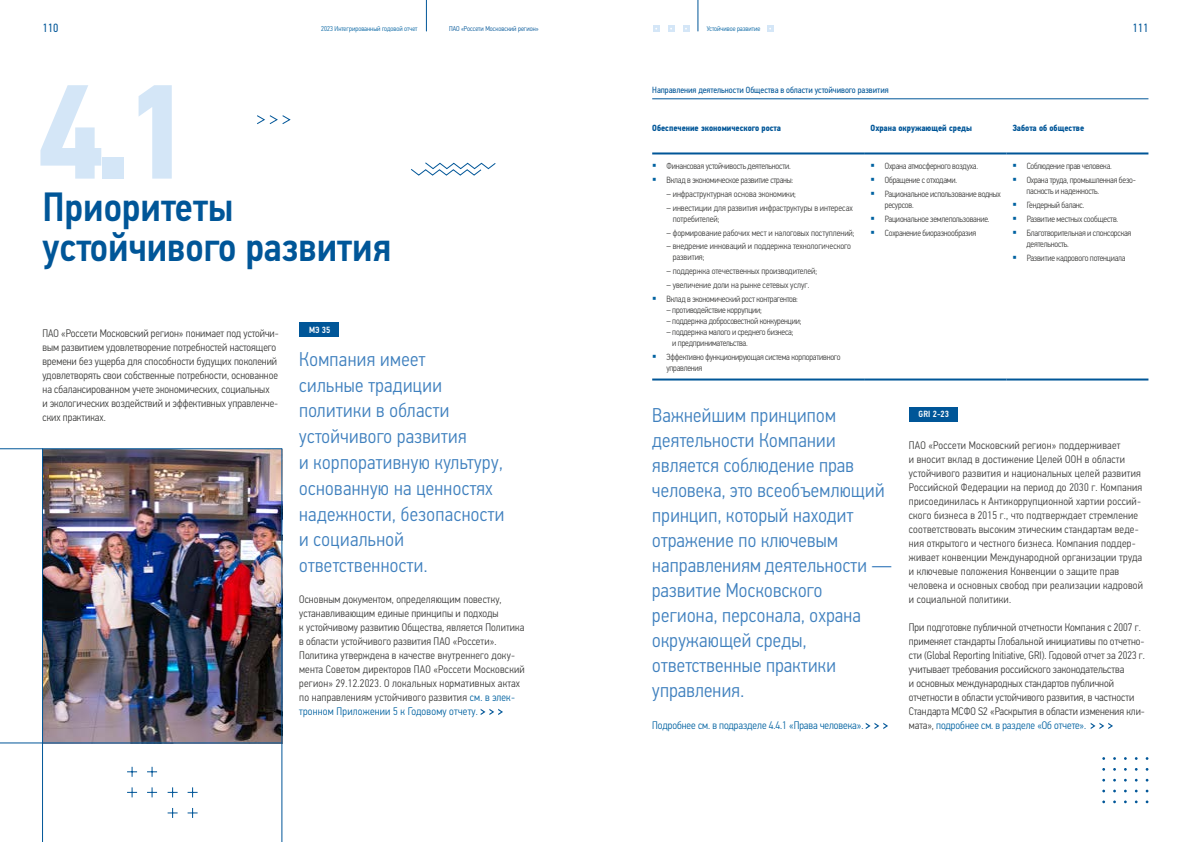
<style>
.page{position:relative;width:1191px;height:842px;background:#fff}
.page>*{position:absolute;margin:0;border:0;box-sizing:border-box;transform-origin:0 0}
.t1{font:700 134.2px "PF Din Text Cond Pro";color:#d4e6f7;scale:1.04 1}
.t2{font:500 41px/40px "PF Din Text Cond Pro";color:#005698}
.t3{font:300 20px/25px "PF Din Text Cond Pro";letter-spacing:.015em;color:#3f80be}
.t4{font:12px "PF Din Text Cond Pro";color:#005698}
.t5{font:300 11px/14px "PF Din Text Cond Pro";letter-spacing:.01em;color:#3c3c3b}
.t6{font:300 11px "PF Din Text Cond Pro";color:#0062a1}
.t7{font:300 9px/13.8px "PF Din Text Cond Pro";letter-spacing:-.02em;color:#3c3c3b}
.t8{font:300 9px/11px "PF Din Text Cond Pro";color:#3c3c3b}
.t9{font:700 9px "PF Din Text Cond Pro";color:#005698}
.t10{font:9px "PF Din Text Cond Pro";color:#005698}
.t11{font:500 9px "PF Din Text Cond Pro";letter-spacing:.01em;color:#fff}
.t12{font:300 7px "PF Din Text Cond Pro";color:#0062a1}
.t13{font:300 7px "PF Din Text Cond Pro";color:#005698}
.s1{color:#0062a1}
</style>
<div class="page">
<div style="left:299px;top:323px;width:40px;height:14px;background:#005698"></div>
<svg style="left:480px;top:709px;width:23px;height:6px"></svg>
<svg style="left:865px;top:723px;width:23px;height:6px"></svg>
<div style="left:909px;top:407px;width:48px;height:14px;background:#005698"></div>
<svg style="left:1090px;top:723px;width:23px;height:6px"></svg>
<img style="left:43px;top:449px;width:239px;height:294px">
<hr style="left:652px;top:152px;width:213px;height:2px;background:#005698">
<hr style="left:865px;top:152px;width:141px;height:2px;background:#005698">
<hr style="left:1006px;top:152px;width:142px;height:2px;background:#005698">
<hr style="left:652px;top:378px;width:213px;height:2px;background:#005698">
<hr style="left:865px;top:378px;width:141px;height:2px;background:#005698">
<hr style="left:1006px;top:378px;width:142px;height:2px;background:#005698">
<hr style="left:652px;top:99px;width:496px;height:1px;background:#005698">
<hr style="left:282px;top:448px;width:1px;height:394px;background:#005698">
<hr style="left:42px;top:448px;width:1px;height:394px;background:#005698">
<hr style="left:0;top:448px;width:282px;height:1px;background:#005698">
<hr style="left:0;top:743px;width:282px;height:1px;background:#005698">
<svg style="left:188px;top:808px;width:10px;height:10px"></svg>
<svg style="left:168px;top:808px;width:10px;height:10px"></svg>
<svg style="left:188px;top:787px;width:10px;height:10px"></svg>
<svg style="left:168px;top:787px;width:10px;height:10px"></svg>
<svg style="left:147px;top:787px;width:10px;height:10px"></svg>
<svg style="left:127px;top:787px;width:10px;height:10px"></svg>
<svg style="left:147px;top:767px;width:10px;height:10px"></svg>
<svg style="left:127px;top:767px;width:10px;height:10px"></svg>
<svg style="left:411px;top:162px;width:85px;height:14px"></svg>
<svg style="left:257px;top:115px;width:34px;height:9px"></svg>
<hr style="left:426px;top:0;width:1px;height:31px;background:#005698">
<hr style="left:697px;top:0;width:1px;height:31px;background:#005698">
<svg style="left:767px;top:25px;width:6px;height:7px"></svg>
<svg style="left:653px;top:25px;width:6px;height:7px"></svg>
<svg style="left:668px;top:25px;width:6px;height:7px"></svg>
<svg style="left:683px;top:25px;width:6px;height:7px"></svg>
<p class="t4" style="left:43px;top:21px;width:17px">110</p>
<p class="t12" style="left:321px;top:25px;width:98px">2023 Интегрированный годовой отчет</p>
<p class="t13" style="left:449px;top:25px;width:91px">ПАО «Россети Московский регион»</p>
<p class="t12" style="left:706px;top:25px;width:55px">Устойчивое развитие</p>
<p class="t4" style="left:1132px;top:21px;width:17px">111</p>
<h1 class="t1" style="left:37px;top:51px;width:148px">4.1</h1>
<h2 class="t2" style="left:43px;top:187px;width:350px">Приоритеты устойчивого развития</h2>
<p class="t5" style="left:43px;top:326px;width:238px">ПАО «Россети Московский регион» понимает под устойчи&shy;вым развитием удовлетворение потребностей настоящего времени без ущерба для способности будущих поколений удовлетворять свои собственные потребности, основанное на сбалансированном учете экономических, социальных<br>и экологических воздействий и эффективных управленче&shy;ских практиках.</p>
<p class="t11" style="left:309px;top:325px;width:23px">МЭ 35</p>
<h3 class="t3" style="left:299px;top:346px;width:207px;line-height:25.8px">Компания имеет<br>сильные традиции политики в области устойчивого развития<br>и корпоративную культуру, основанную на ценностях надежности, безопасности и социальной ответственности.</h3>
<p class="t5" style="left:299px;top:592px;width:227px">Основным документом, определяющим повестку, устанавливающим единые принципы и подходы<br>к устойчивому развитию Общества, является Политика в области устойчивого развития ПАО «Россети».<br>Политика утверждена в качестве внутреннего доку&shy;мента Советом директоров ПАО «Россети Московский регион» 29.12.2023. О локальных нормативных актах по направлениям устойчивого развития <span class="s1">см. в элек&shy;тронном Приложении 5 к Годовому отчету.</span></p>
<p class="t10" style="left:652px;top:84px;width:238px">Направления деятельности Общества в области устойчивого развития</p>
<p class="t9" style="left:652px;top:122px;width:130px">Обеспечение экономического роста</p>
<p class="t9" style="left:870px;top:122px;width:103px">Охрана окружающей среды</p>
<p class="t9" style="left:1012px;top:122px;width:73px">Забота об обществе</p>
<p class="t7" style="left:666px;top:160px;width:128px">Финансовая устойчивость деятельности.<br>Вклад в экономическое развитие страны:</p>
<p class="t8" style="left:666px;top:188px;width:131px">– инфраструктурная основа экономики;</p>
<p class="t8" style="left:672px;top:202px;width:182px;text-indent:-6px">– инвестиции для развития инфраструктуры в интересах потребителей;</p>
<p class="t8" style="left:666px;top:227px;width:190px">– формирование рабочих мест и налоговых поступлений;</p>
<p class="t8" style="left:672px;top:241px;width:180px;text-indent:-6px">– внедрение инноваций и поддержка технологического развития;</p>
<p class="t8" style="left:666px;top:266px;width:152px">– поддержка отечественных производителей;</p>
<p class="t7" style="left:666px;top:278px;width:145px;line-height:14.2px">– увеличение доли на рынке сетевых услуг.<br>Вклад в экономический рост контрагентов:</p>
<p class="t7" style="left:666px;top:303px;width:97px">– противодействие коррупции;</p>
<p class="t7" style="left:666px;top:314px;width:136px">– поддержка добросовестной конкуренции;</p>
<p class="t7" style="left:672px;top:327px;width:123px;line-height:11px;text-indent:-6px">– поддержка малого и среднего бизнеса; и предпринимательства.</p>
<p class="t7" style="left:666px;top:351px;width:175px;line-height:11px">Эффективно функционирующая система корпоративного управления</p>
<p class="t7" style="left:1026px;top:160px;width:111px">Соблюдение прав человека.<br>Охрана труда, промышленная безо-</p>
<p class="t7" style="left:1026px;top:184px;width:106px">пасность и надежность.<br>Гендерный баланс.<br>Развитие местных сообществ.<br>Благотворительная и спонсорская</p>
<p class="t7" style="left:1026px;top:237px;width:101px">деятельность.<br>Развитие кадрового потенциала</p>
<p class="t7" style="left:885px;top:160px;width:118px">Охрана атмосферного воздуха.<br>Обращение с отходами.<br>Рациональное использование водных</p>
<p class="t7" style="left:884px;top:198px;width:106px">ресурсов.<br>Рациональное землепользование.<br>Сохранение биоразнообразия</p>
<p class="t3" style="left:652px;top:403px;width:241px">Важнейшим принципом деятельности Компании является соблюдение прав человека, это всеобъемлющий принцип, который находит отражение по ключевым направлениям деятельности — развитие Московского региона, персонала, охрана окружающей среды, ответственные практики управления.</p>
<p class="t6" style="left:652px;top:719px;width:213px">Подробнее см. в подразделе 4.4.1 «Права человека».</p>
<p class="t11" style="left:918px;top:409px;width:32px">GRI 2-23</p>
<p class="t5" style="left:909px;top:438px;width:236px">ПАО «Россети Московский регион» поддерживает<br>и вносит вклад в достижение Целей ООН в области устойчивого развития и национальных целей развития Российской Федерации на период до 2030 г. Компания присоединилась к Антикоррупционной хартии россий&shy;ского бизнеса в 2015 г., что подтверждает стремление соответствовать высоким этическим стандартам веде&shy;ния открытого и честного бизнеса. Компания поддер&shy;живает конвенции Международной организации труда и ключевые положения Конвенции о защите прав человека и основных свобод при реализации кадровой и социальной политики.</p>
<p class="t5" style="left:909px;top:620px;width:238px">При подготовке публичной отчетности Компания с 2007 г. применяет стандарты Глобальной инициативы по отчетно&shy;сти (Global Reporting Initiative, GRI). Годовой отчет за 2023 г. учитывает требования российского законодательства<br>и основных международных стандартов публичной отчетности в области устойчивого развития, в частности Стандарта МСФО S2 «Раскрытия в области изменения кли&shy;мата», <span class="s1">подробнее см. в разделе «Об отчете».</span></p>
</div>
